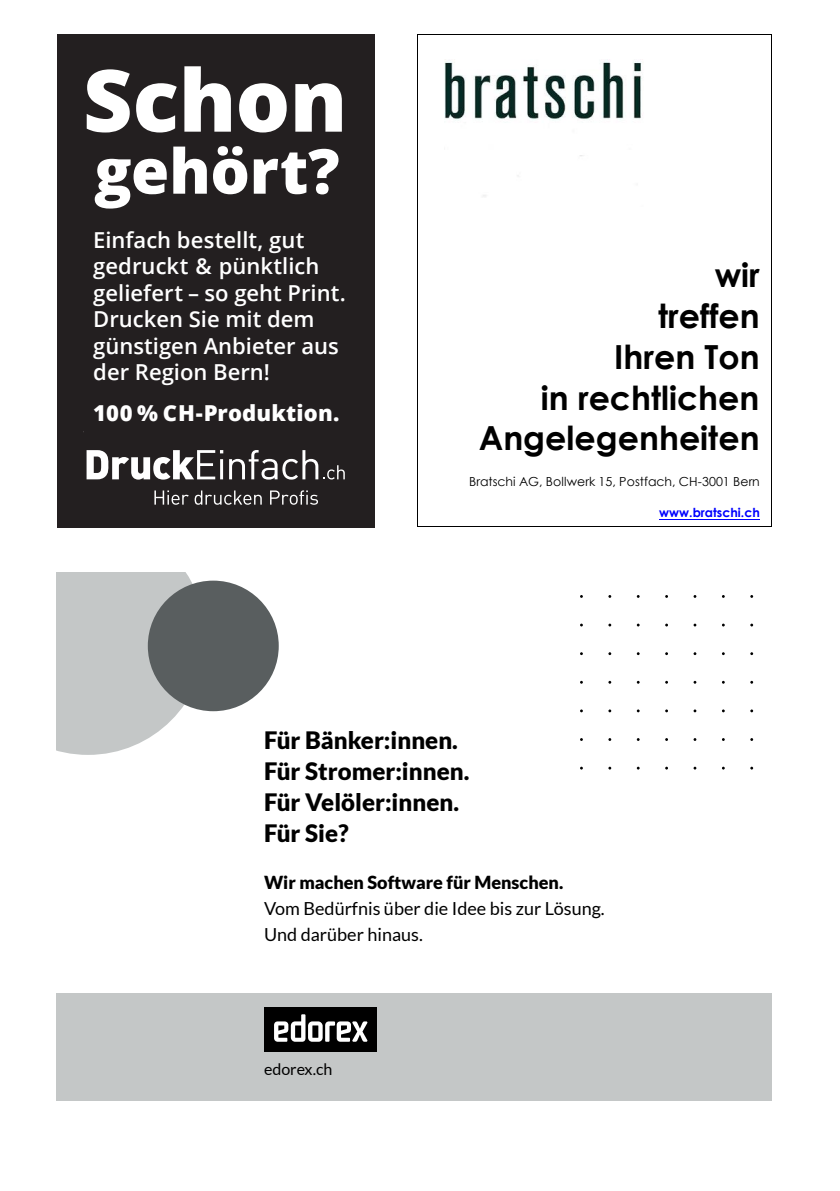
<style>
.page{position:relative;width:840px;height:1191px;background:#fff}
.page>*{position:absolute;margin:0;border:0;box-sizing:border-box;transform-origin:0 0}
.t1{font:800 86px "Open Sans";letter-spacing:-.005em;color:#fff}
.t2{font:800 62px "Open Sans";letter-spacing:-.005em;color:#fff}
.t3{font:700 33.2px/40.8px "Century Gothic";color:#000;text-align:right}
.t4{font:900 24px/30.8px "Lato";color:#000}
.t5{font:600 22px/26.4px "Open Sans";color:#fff}
.t6{font:800 22px "Open Sans";letter-spacing:.005em;color:#fff}
.t7{font:18px/26px "Lato";color:#000}
.t8{font:16px "Lato";color:#000}
.t9{font:12.4px "Century Gothic";letter-spacing:.005em;color:#000}
.t10{font:700 12.4px "Century Gothic";color:#00f}
.s1{font-weight:900}
</style>
<div class="page">
<div style="left:57px;top:34px;width:317px;height:493px;background:#231f20"></div>
<svg style="left:86px;top:450px;width:137px;height:29px"></svg>
<hr style="left:220px;top:459px;width:3px;height:20px;background:#fff">
<svg style="left:229px;top:450px;width:115px;height:29px"></svg>
<svg style="left:154px;top:490px;width:107px;height:15px"></svg>
<svg style="left:270px;top:490px;width:48px;height:15px"></svg>
<div style="left:57px;top:993px;width:714px;height:107px;background:#c4c7c7"></div>
<div style="left:264px;top:1007px;width:112px;height:44px;background:#000"></div>
<svg style="left:274px;top:1014px;width:93px;height:27px"></svg>
<div style="left:148px;top:580px;width:130px;height:131px;background:#595e5f;border-radius:50%"></div>
<svg style="left:57px;top:573px;width:148px;height:182px"></svg>
<img style="left:444px;top:61px;width:198px;height:136px">
<hr style="left:658px;top:518px;width:101px;height:1px;background:#00f">
<hr style="left:418px;top:34px;width:352px;height:1px;background:#000">
<hr style="left:417px;top:35px;width:1px;height:491px;background:#000">
<hr style="left:418px;top:526px;width:352px;height:1px;background:#000">
<hr style="left:770px;top:35px;width:1px;height:491px;background:#000">
<p class="t1" style="left:83px;top:35px;width:266px">Schon</p>
<p class="t2" style="left:94px;top:124px;width:247px">gehört?</p>
<p class="t5" style="left:93px;top:226px;width:254px">Einfach bestellt, gut gedruckt &amp; pünktlich geliefert – so geht Print.<br>Drucken Sie mit dem günstigen Anbieter aus der Region Bern!</p>
<p class="t6" style="left:93px;top:396px;width:247px">100 % CH-Produktion.</p>
<p class="t3" style="left:478px;top:253px;width:282px">wir<br>treffen<br>Ihren Ton<br>in rechtlichen<br>Angelegenheiten</p>
<p class="t9" style="left:469px;top:473px;width:292px">Bratschi AG, Bollwerk 15, Postfach, CH-3001 Bern</p>
<p class="t10" style="left:658px;top:503px;width:102px">www.bratschi.ch</p>
<p class="t4" style="left:264px;top:724px;width:207px">Für Bänker:innen.<br>Für Stromer:innen.<br>Für Velöler:innen.<br>Für Sie?</p>
<p class="t7" style="left:264px;top:869px;width:342px"><span class="s1">Wir machen Software für Menschen.<br></span>Vom Bedürfnis über die Idee bis zur Lösung.<br>Und darüber hinaus.</p>
<p class="t8" style="left:264px;top:1060px;width:70px">edorex.ch</p>
</div>
